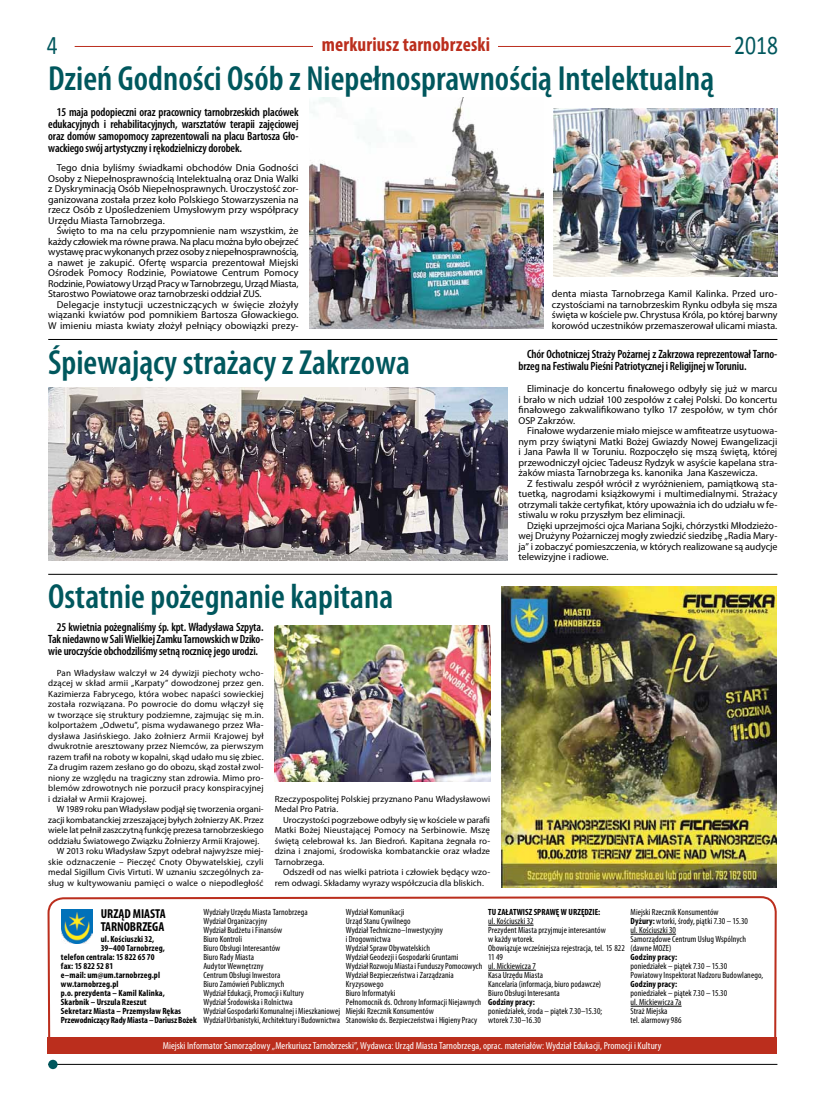
<style>
.page{position:relative;width:820px;height:1106px;background:#fff}
.page>*{position:absolute;margin:0;border:0;box-sizing:border-box;transform-origin:0 0}
.t1{font:600 condensed 35px "Myriad Pro";color:#00575d}
.t2{font:27px "Calibri";color:#00575d;scale:.8 1}
.t3{font:700 condensed 20px "Myriad Pro";letter-spacing:.01em;color:#bb2e1d}
.t4{font:700 condensed 13px/13px "Myriad Pro";letter-spacing:-.005em;color:#000}
.t5{font:600 condensed 12px/12px "Myriad Pro";letter-spacing:-.01em;color:#000;text-align:justify}
.t6{font:condensed 10.2px "Myriad Pro";letter-spacing:.005em;color:#fff}
.t7{font:10px/10.5px "Myriad Pro";color:#000;text-align:justify}
.t8{font:9px/10.5px "Myriad Pro";letter-spacing:.005em;color:#000;text-align:justify}
.t9{font:condensed 9px/9px "Myriad Pro";letter-spacing:.005em;color:#000}
.t10{font:700 condensed 9px "Myriad Pro";letter-spacing:.01em;color:#000}
.t11{font:700 condensed 9px "Myriad Pro";letter-spacing:-.01em;color:#000}
.s1{font-weight:700}
</style>
<div class="page">
<hr style="left:48px;top:1064px;width:729px;height:1px;background:#000">
<svg style="left:48px;top:1059px;width:10px;height:10px"></svg>
<hr style="left:75px;top:46px;width:655px;height:1px;background:#bb2e1d">
<div style="left:313px;top:37px;width:185px;height:15px;background:#fff"></div>
<svg style="left:47px;top:896px;width:730px;height:158px"></svg>
<hr style="left:488px;top:925px;width:45px;height:1px;background:#000">
<hr style="left:488px;top:970px;width:48px;height:1px;background:#000">
<hr style="left:630px;top:934px;width:45px;height:1px;background:#000">
<hr style="left:630px;top:1006px;width:51px;height:1px;background:#000">
<div style="left:47px;top:1037px;width:729px;height:16px;background:#bb2e1d"></div>
<img style="left:61px;top:909px;width:31px;height:35px">
<img style="left:501px;top:586px;width:275px;height:301px">
<img style="left:309px;top:98px;width:234px;height:231px">
<img style="left:553px;top:108px;width:224px;height:168px">
<hr style="left:48px;top:339px;width:729px;height:1px;background:#000">
<img style="left:48px;top:387px;width:459px;height:173px">
<hr style="left:48px;top:574px;width:729px;height:1px;background:#000">
<img style="left:274px;top:625px;width:216px;height:157px">
<h2 class="t2" style="left:47px;top:28px;width:15px">4</h2>
<h3 class="t3" style="left:322px;top:31px;width:170px">merkuriusz tarnobrzeski</h3>
<h2 class="t2" style="left:733px;top:28px;width:56px">2018</h2>
<h1 class="t1" style="left:48px;top:57px;width:667px">Dzień Godności Osób z Niepełnosprawnością Intelektualną</h1>
<p class="t5" style="left:48px;top:106px;width:252px;text-indent:9px">15 maja podopieczni oraz pracownicy tarnobrzeskich placówek edukacyjnych i rehabilitacyjnych, warsztatów terapii zajęciowej oraz domów samopomocy zaprezentowali na placu Bartosza Gło&shy;wackiego swój artystyczny i rękodzielniczy dorobek.</p>
<p class="t7" style="left:48px;top:163px;width:252px;text-indent:9px">Tego dnia byliśmy świadkami obchodów Dnia Godności Osoby z Niepełnosprawnością Intelektualną oraz Dnia Walki z Dyskryminacją Osób Niepełnosprawnych. Uroczystość zor&shy;ganizowana została przez koło Polskiego Stowarzyszenia na rzecz Osób z Upośledzeniem Umysłowym przy współpracy Urzędu Miasta Tarnobrzega.</p>
<p class="t7" style="left:48px;top:226px;width:252px;text-indent:8px">Święto to ma na celu przypomnienie nam wszystkim, że każdy człowiek ma równe prawa. Na placu można było obejrzeć wystawę prac wykonanych przez osoby z niepełnosprawnością, a nawet je zakupić. Ofertę wsparcia prezentował Miejski Ośrodek Pomocy Rodzinie, Powiatowe Centrum Pomocy Rodzinie, Powiatowy Urząd Pracy w Tarnobrzegu, Urząd Miasta, Starostwo Powiatowe oraz tarnobrzeski oddział ZUS.</p>
<p class="t7" style="left:48px;top:299px;width:252px;text-indent:8px">Delegacje instytucji uczestniczących w święcie złożyły wiązanki kwiatów pod pomnikiem Bartosza Głowackiego.<br>W imieniu miasta kwiaty złożył pełniący obowiązki prezy-</p>
<h1 class="t1" style="left:48px;top:340px;width:363px">Śpiewający strażacy z Zakrzowa</h1>
<h1 class="t1" style="left:48px;top:575px;width:346px">Ostatnie pożegnanie kapitana</h1>
<p class="t5" style="left:48px;top:621px;width:217px;text-indent:9px">25 kwietnia pożegnaliśmy śp. kpt. Władysława Szpyta.<br>Tak niedawno w Sali Wielkiej Zamku Tarnowskich w Dziko&shy;wie uroczyście obchodziliśmy setną rocznicę jego urodzi.</p>
<p class="t8" style="left:48px;top:667px;width:217px;text-indent:9px">Pan Władysław walczył w 24 dywizji piechoty wcho&shy;dzącej w skład armii „Karpaty” dowodzonej przez gen.<br>Kazimierza Fabrycego, która wobec napaści sowieckiej została rozwiązana. Po powrocie do domu włączył się w tworzące się struktury podziemne, zajmując się m.in. kolportażem „Odwetu”, pisma wydawanego przez Wła&shy;dysława Jasińskiego. Jako żołnierz Armii Krajowej był dwukrotnie aresztowany przez Niemców, za pierwszym razem trafił na roboty w kopalni, skąd udało mu się zbiec.<br>Za drugim razem zesłano go do obozu, skąd został zwol&shy;niony ze względu na tragiczny stan zdrowia. Mimo pro&shy;blemów zdrowotnych nie porzucił pracy konspiracyjnej i działał w Armii Krajowej.</p>
<p class="t8" style="left:57px;top:803px;width:208px">W 1989 roku pan Władysław podjął się tworzenia organi-</p>
<p class="t8" style="left:48px;top:814px;width:217px">zacji kombatanckiej zrzeszającej byłych żołnierzy AK. Przez</p>
<p class="t8" style="left:48px;top:824px;width:217px">wiele lat pełnił zaszczytną funkcję prezesa tarnobrzeskiego</p>
<p class="t8" style="left:48px;top:835px;width:212px">oddziału Światowego Związku Żołnierzy Armii Krajowej.</p>
<p class="t8" style="left:57px;top:845px;width:208px">W 2013 roku Władysław Szpyt odebrał najwyższe miej-</p>
<p class="t8" style="left:48px;top:856px;width:217px">skie odznaczenie – Pieczęć Cnoty Obywatelskiej, czyli</p>
<p class="t8" style="left:48px;top:866px;width:217px">medal Sigillum Civis Virtuti. W uznaniu szczególnych za-</p>
<p class="t8" style="left:48px;top:877px;width:217px">sług w kultywowaniu pamięci o walce o niepodległość</p>
<p class="t8" style="left:274px;top:793px;width:217px">Rzeczypospolitej Polskiej przyznano Panu Władysławowi<br>Medal Pro Patria.</p>
<p class="t8" style="left:274px;top:814px;width:217px;text-indent:9px">Uroczystości pogrzebowe odbyły się w kościele w parafii Matki Bożej Nieustającej Pomocy na Serbinowie. Mszę świętą celebrował ks. Jan Biedroń. Kapitana żegnała ro&shy;dzina i znajomi, środowiska kombatanckie oraz władze Tarnobrzega.</p>
<p class="t8" style="left:274px;top:867px;width:217px;text-indent:9px">Odszedł od nas wielki patriota i człowiek będący wzo&shy;rem odwagi. Składamy wyrazy współczucia dla bliskich.</p>
<p class="t7" style="left:551px;top:289px;width:227px">denta miasta Tarnobrzega Kamil Kalinka. Przed uro&shy;czystościami na tarnobrzeskim Rynku odbyła się msza święta w kościele pw. Chrystusa Króla, po której barwny korowód uczestników przemaszerował ulicami miasta.</p>
<p class="t5" style="left:518px;top:348px;width:260px;text-indent:9px">Chór Ochotniczej Straży Pożarnej z Zakrzowa reprezentował Tarno&shy;brzeg na Festiwalu Pieśni Patriotycznej i Religijnej w Toruniu.</p>
<p class="t7" style="left:518px;top:383px;width:260px;text-indent:8px">Eliminacje do koncertu finałowego odbyły się już w marcu i brało w nich udział 100 zespołów z całej Polski. Do koncertu finałowego zakwalifikowano tylko 17 zespołów, w tym chór OSP Zakrzów.</p>
<p class="t7" style="left:518px;top:425px;width:260px;text-indent:8px">Finałowe wydarzenie miało miejsce w amfiteatrze usytuowa&shy;nym przy świątyni Matki Bożej Gwiazdy Nowej Ewangelizacji i Jana Pawła II w Toruniu. Rozpoczęło się mszą świętą, której przewodniczył ojciec Tadeusz Rydzyk w asyście kapelana stra&shy;żaków miasta Tarnobrzega ks. kanonika Jana Kaszewicza.</p>
<p class="t7" style="left:518px;top:478px;width:260px;text-indent:8px">Z festiwalu zespół wrócił z wyróżnieniem, pamiątkową sta&shy;tuetką, nagrodami książkowymi i multimedialnymi. Strażacy otrzymali także certyfikat, który upoważnia ich do udziału w fe&shy;stiwalu w roku przyszłym bez eliminacji.</p>
<p class="t7" style="left:518px;top:520px;width:260px;text-indent:8px">Dzięki uprzejmości ojca Mariana Sojki, chórzystki Młodzieżo&shy;wej Drużyny Pożarniczej mogły zwiedzić siedzibę „Radia Mary&shy;ja” i zobaczyć pomieszczenia, w których realizowane są audycje telewizyjne i radiowe.</p>
<p class="t9" style="left:630px;top:907px;width:119px">Miejski Rzecznik Konsumentów<br><span class="s1">Dyżury:</span> wtorki, środy, piątki 7.30 – 15.30 ul. Kościuszki 30<br>Samorządowe Centrum Usług Wspólnych (dawne MOZE)</p>
<p class="t10" style="left:630px;top:951px;width:48px">Godziny pracy:</p>
<p class="t9" style="left:630px;top:961px;width:134px">poniedziałek – piątek 7.30 – 15.30<br>Powiatowy Inspektorat Nadzoru Budowlanego,</p>
<p class="t10" style="left:630px;top:978px;width:48px">Godziny pracy:</p>
<p class="t9" style="left:630px;top:988px;width:98px">poniedziałek – piątek 7.30 – 15.30 ul. Mickiewicza 7a<br>Straż Miejska<br>tel. alarmowy 986</p>
<p class="t6" style="left:163px;top:1039px;width:500px">Miejski Informator Samorządowy „Merkuriusz Tarnobrzeski”, Wydawca: Urząd Miasta Tarnobrzega, oprac. materiałów: Wydział Edukacji, Promocji i Kultury</p>
<p class="t9" style="left:203px;top:907px;width:138px">Wydziały Urzędu Miasta Tarnobrzega<br>Wydział Organizacyjny<br>Wydział Budżetu i Finansów<br>Biuro Kontroli<br>Biuro Obsługi Interesantów<br>Biuro Rady Miasta<br>Audytor Wewnętrzny<br>Centrum Obsługi Inwestora<br>Biuro Zamówień Publicznych<br>Wydział Edukacji, Promocji i Kultury<br>Wydział Środowiska i Rolnictwa<br>Wydział Gospodarki Komunalnej i Mieszkaniowej<br>Wydział Urbanistyki, Architektury i Budownictwa</p>
<p class="t9" style="left:345px;top:907px;width:138px">Wydział Komunikacji<br>Urząd Stanu Cywilnego<br>Wydział Techniczno–Inwestycyjny<br>i Drogownictwa<br>Wydział Spraw Obywatelskich<br>Wydział Geodezji i Gospodarki Gruntami<br>Wydział Rozwoju Miasta i Funduszy Pomocowych<br>Wydział Bezpieczeństwa i Zarządzania<br>Kryzysowego<br>Biuro Informatyki<br>Pełnomocnik ds. Ochrony Informacji Niejawnych<br>Miejski Rzecznik Konsumentów<br>Stanowisko ds. Bezpieczeństwa i Higieny Pracy</p>
<p class="t10" style="left:488px;top:906px;width:114px">TU ZAŁATWISZ SPRAWĘ W URZĘDZIE:</p>
<h3 class="t4" style="left:101px;top:907px;width:66px">URZĄD MIASTA<br>TARNOBRZEGA</h3>
<p class="t10" style="left:101px;top:933px;width:55px">ul. Kościuszki 32,</p>
<p class="t10" style="left:101px;top:942px;width:65px">39–400 Tarnobrzeg,</p>
<p class="t10" style="left:61px;top:951px;width:95px">telefon centrala: 15 822 65 70</p>
<p class="t10" style="left:61px;top:960px;width:54px">fax: 15 822 52 81</p>
<p class="t10" style="left:61px;top:969px;width:101px">e–mail: um@um.tarnobrzeg.pl</p>
<p class="t10" style="left:61px;top:978px;width:59px">ww.tarnobrzeg.pl</p>
<p class="t10" style="left:61px;top:987px;width:105px">p.o. prezydenta – Kamil Kalinka,</p>
<p class="t10" style="left:61px;top:996px;width:87px">Skarbnik – Urszula Rzeszut</p>
<p class="t10" style="left:61px;top:1005px;width:122px">Sekretarz Miasta – Przemysław Rękas</p>
<p class="t11" style="left:61px;top:1014px;width:137px">Przewodniczący Rady Miasta – Dariusz Bożek</p>
<p class="t9" style="left:488px;top:916px;width:138px">ul. Kościuszki 32<br>Prezydent Miasta przyjmuje interesantów<br>w każdy wtorek.<br>Obowiązuje wcześniejsza rejestracja, tel. 15 822<br>11 49<br>ul. Mickiewicza 7<br>Kasa Urzędu Miasta<br>Kancelaria (informacja, biuro podawcze)<br>Biuro Obsługi Interesanta</p>
<p class="t10" style="left:488px;top:996px;width:48px">Godziny pracy:</p>
<p class="t9" style="left:488px;top:1006px;width:116px">poniedziałek, środa – piątek 7.30–15.30; wtorek 7.30–16.30</p>
</div>
